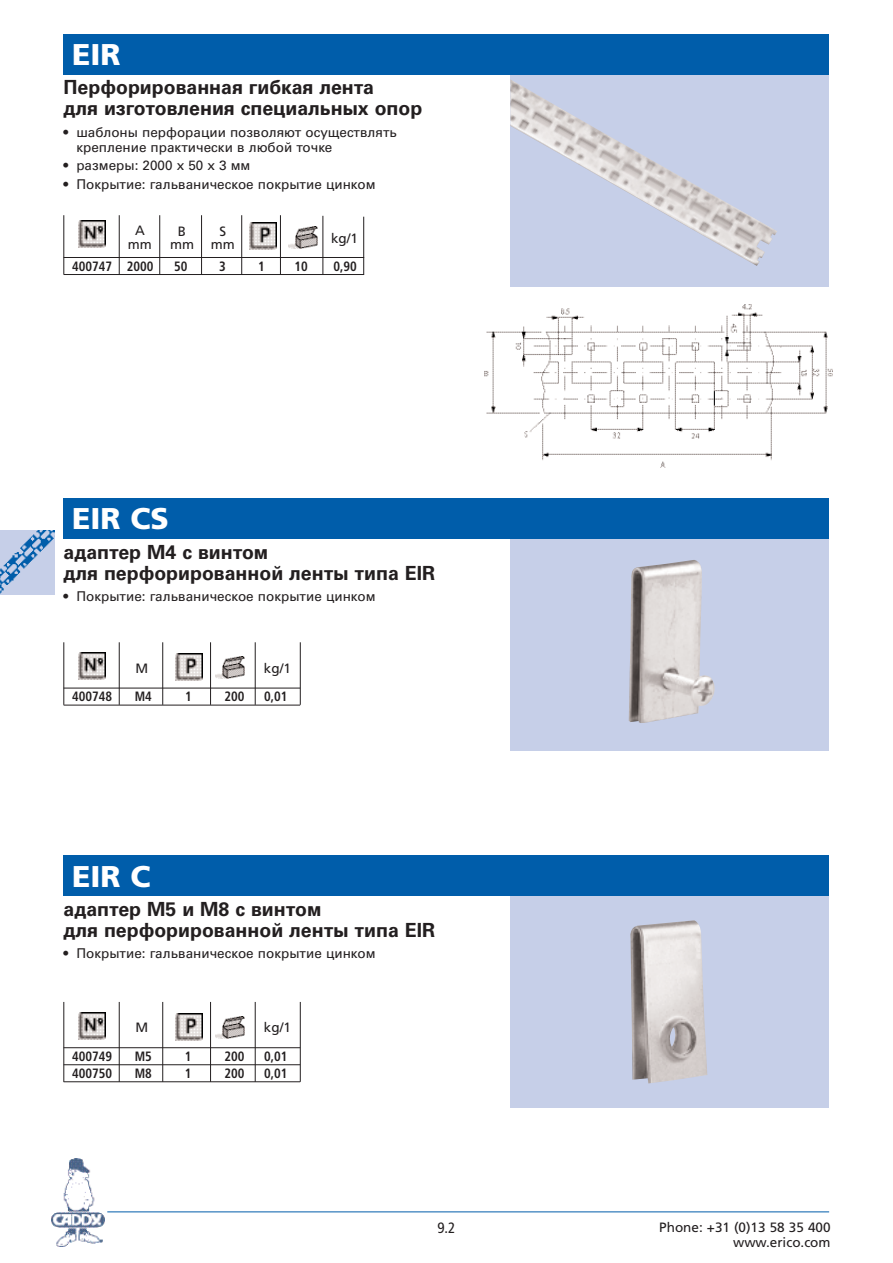
<style>
.page{position:relative;width:893px;height:1263px;background:#fff}
.page>*{position:absolute;margin:0;border:0;box-sizing:border-box;transform-origin:0 0}
.t1{font:900 30px "Frutiger";color:#fff}
.t2{font:700 19.5px/21px "Univers Cyr";color:#231f20}
.t3{font:condensed 15px "Frutiger";color:#231f20}
.t4{font:13.5px/15px "Univers Cyr";color:#231f20}
.t5{font:700 condensed 13.5px "Frutiger";color:#231f20;scale:.95 1}
.t6{font:13.5px/13.5px "Frutiger";color:#231f20;text-align:center}
</style>
<div class="page">
<hr style="left:107px;top:1212px;width:722px;height:1px;background:#005daa">
<img style="left:51px;top:1158px;width:54px;height:89px">
<div style="left:510px;top:74px;width:319px;height:212px;background:#c6cfe8"></div>
<img style="left:510px;top:79px;width:267px;height:187px">
<div style="left:64px;top:34px;width:765px;height:41px;background:#005daa"></div>
<div style="left:510px;top:538px;width:319px;height:213px;background:#c6cfe8"></div>
<img style="left:629px;top:560px;width:86px;height:163px">
<div style="left:64px;top:498px;width:765px;height:41px;background:#005daa"></div>
<div style="left:510px;top:895px;width:319px;height:213px;background:#c6cfe8"></div>
<img style="left:630px;top:920px;width:77px;height:163px">
<div style="left:64px;top:856px;width:765px;height:40px;background:#005daa"></div>
<hr style="left:64px;top:257px;width:300px;height:1px;background:#231f20">
<hr style="left:64px;top:274px;width:300px;height:1px;background:#231f20">
<img style="left:78px;top:221px;width:27px;height:27px">
<img style="left:288px;top:227px;width:29px;height:22px">
<img style="left:249px;top:222px;width:27px;height:27px">
<hr style="left:64px;top:215px;width:1px;height:59px;background:#231f20">
<hr style="left:119px;top:215px;width:1px;height:59px;background:#231f20">
<hr style="left:323px;top:216px;width:1px;height:58px;background:#231f20">
<hr style="left:363px;top:217px;width:1px;height:57px;background:#231f20">
<hr style="left:280px;top:215px;width:1px;height:59px;background:#231f20">
<hr style="left:241px;top:215px;width:1px;height:59px;background:#231f20">
<hr style="left:159px;top:215px;width:1px;height:59px;background:#231f20">
<hr style="left:201px;top:215px;width:1px;height:59px;background:#231f20">
<hr style="left:64px;top:688px;width:236px;height:1px;background:#231f20">
<hr style="left:64px;top:705px;width:236px;height:1px;background:#231f20">
<img style="left:78px;top:652px;width:27px;height:27px">
<img style="left:215px;top:657px;width:30px;height:22px">
<img style="left:175px;top:654px;width:27px;height:27px">
<hr style="left:64px;top:642px;width:1px;height:63px;background:#231f20">
<hr style="left:119px;top:642px;width:1px;height:63px;background:#231f20">
<hr style="left:255px;top:642px;width:1px;height:63px;background:#231f20">
<hr style="left:300px;top:642px;width:1px;height:63px;background:#231f20">
<hr style="left:162px;top:642px;width:1px;height:63px;background:#231f20">
<hr style="left:210px;top:642px;width:1px;height:63px;background:#231f20">
<hr style="left:64px;top:1047px;width:236px;height:1px;background:#231f20">
<hr style="left:64px;top:1064px;width:236px;height:1px;background:#231f20">
<hr style="left:64px;top:1081px;width:236px;height:1px;background:#231f20">
<img style="left:78px;top:1012px;width:27px;height:27px">
<img style="left:215px;top:1016px;width:30px;height:23px">
<img style="left:175px;top:1013px;width:27px;height:27px">
<hr style="left:64px;top:1002px;width:1px;height:80px;background:#231f20">
<hr style="left:119px;top:1002px;width:1px;height:80px;background:#231f20">
<hr style="left:255px;top:1002px;width:1px;height:80px;background:#231f20">
<hr style="left:300px;top:1002px;width:1px;height:80px;background:#231f20">
<hr style="left:162px;top:1002px;width:1px;height:80px;background:#231f20">
<hr style="left:210px;top:1002px;width:1px;height:80px;background:#231f20">
<img style="left:484px;top:304px;width:349px;height:102px">
<img style="left:486px;top:406px;width:342px;height:62px">
<img style="left:0;top:531px;width:55px;height:64px">
<h1 class="t1" style="left:72px;top:43px;width:50px">EIR</h1>
<h2 class="t2" style="left:64px;top:79px;width:360px">Перфорированная гибкая лента<br>для изготовления специальных опор</h2>
<p class="t4" style="left:76px;top:126px;width:322px;text-indent:-13px">• шаблоны перфорации позволяют осуществлять крепление практически в любой точке</p>
<p class="t4" style="left:64px;top:159px;width:188px">• размеры: 2000 x 50 x 3 мм</p>
<p class="t4" style="left:64px;top:177px;width:313px">• Покрытие: гальваническое покрытие цинком</p>
<p class="t6" style="left:128px;top:225px;width:26px">A mm</p>
<p class="t6" style="left:331px;top:232px;width:29px">kg/1</p>
<p class="t6" style="left:170px;top:225px;width:26px">B mm</p>
<p class="t6" style="left:211px;top:225px;width:26px">S mm</p>
<p class="t5" style="left:72px;top:261px;width:87px">400747 2000</p>
<p class="t5" style="left:174px;top:261px;width:16px">50</p>
<p class="t5" style="left:219px;top:261px;width:9px">3</p>
<p class="t5" style="left:258px;top:261px;width:9px">1</p>
<p class="t5" style="left:294px;top:261px;width:16px">10</p>
<p class="t5" style="left:333px;top:261px;width:26px">0,90</p>
<h1 class="t1" style="left:72px;top:507px;width:98px">EIR CS</h1>
<h2 class="t2" style="left:64px;top:543px;width:373px">адаптер М4 с винтом<br>для перфорированной ленты типа EIR</h2>
<p class="t4" style="left:64px;top:590px;width:313px">• Покрытие: гальваническое покрытие цинком</p>
<p class="t6" style="left:135px;top:662px;width:14px">M</p>
<p class="t6" style="left:264px;top:662px;width:29px">kg/1</p>
<p class="t5" style="left:72px;top:691px;width:44px">400748</p>
<p class="t5" style="left:135px;top:691px;width:20px">M4</p>
<p class="t5" style="left:185px;top:691px;width:9px">1</p>
<p class="t5" style="left:224px;top:691px;width:23px">200</p>
<p class="t5" style="left:264px;top:691px;width:26px">0,01</p>
<h1 class="t1" style="left:72px;top:864px;width:80px">EIR C</h1>
<h2 class="t2" style="left:64px;top:900px;width:373px">адаптер M5 и M8 с винтом<br>для перфорированной ленты типа EIR</h2>
<p class="t4" style="left:64px;top:947px;width:313px">• Покрытие: гальваническое покрытие цинком</p>
<p class="t6" style="left:135px;top:1022px;width:14px">M</p>
<p class="t6" style="left:264px;top:1022px;width:29px">kg/1</p>
<p class="t5" style="left:72px;top:1051px;width:44px">400749</p>
<p class="t5" style="left:135px;top:1051px;width:20px">M5</p>
<p class="t5" style="left:185px;top:1051px;width:9px">1</p>
<p class="t5" style="left:224px;top:1051px;width:23px">200</p>
<p class="t5" style="left:264px;top:1051px;width:26px">0,01</p>
<p class="t5" style="left:72px;top:1068px;width:44px">400750</p>
<p class="t5" style="left:135px;top:1068px;width:20px">M8</p>
<p class="t5" style="left:185px;top:1068px;width:9px">1</p>
<p class="t5" style="left:224px;top:1068px;width:23px">200</p>
<p class="t5" style="left:264px;top:1068px;width:26px">0,01</p>
<p class="t3" style="left:437px;top:1222px;width:19px">9.2</p>
<p class="t6" style="left:659px;top:1221px;width:173px;line-height:15px;text-align:right">Phone: +31 (0)13 58 35 400 www.erico.com</p>
</div>
